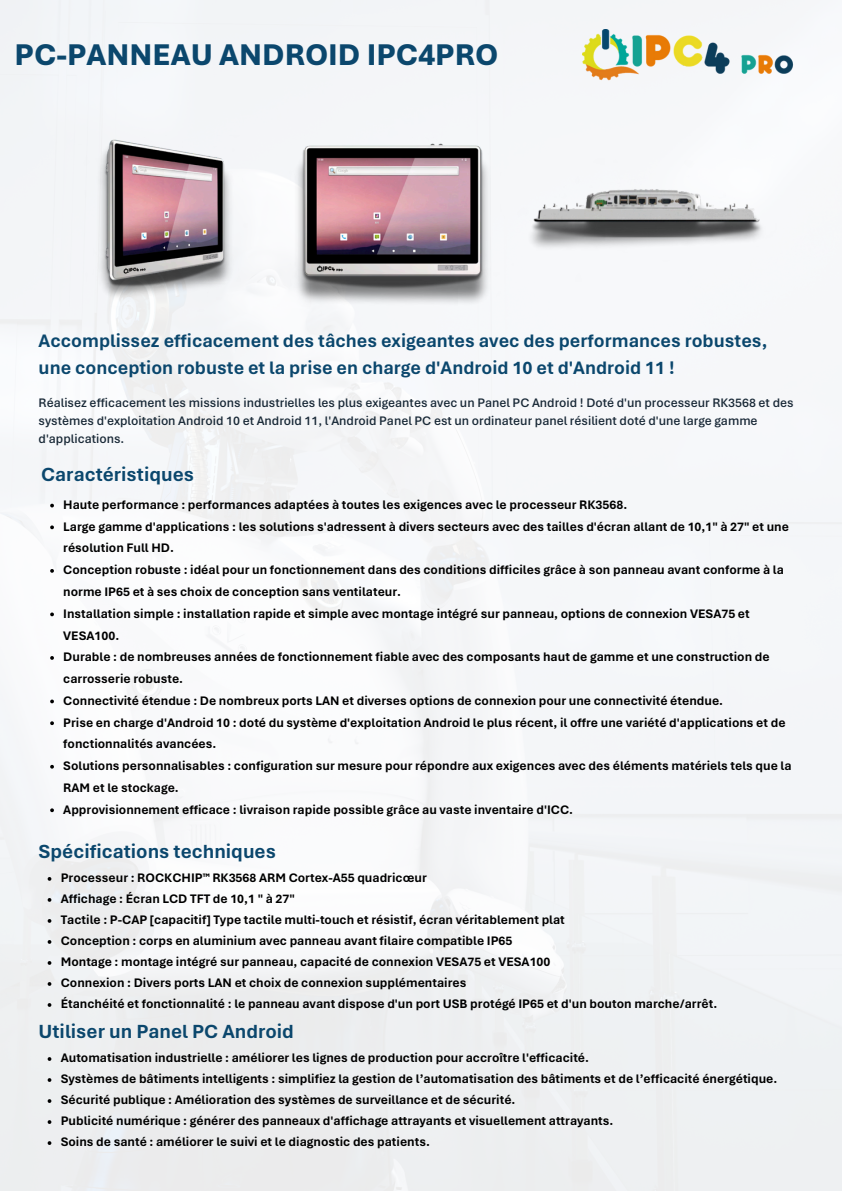
<style>
.page{position:relative;width:842px;height:1191px;background:#fff}
.page>*{position:absolute;margin:0;border:0;box-sizing:border-box;transform-origin:0 0}
.t1{font:800 31.5px "Aptos";color:#0b476d}
.t2{font:700 20px "Aptos";color:#0b476d}
.t3{font:700 19px/26.2px "Aptos";color:#0b476d}
.t4{font:700 13px/21.8px "Aptos";color:#000}
.t5{font:600 13px/18px "Aptos";color:#192937}
</style>
<div class="page">
<img style="left:0;top:0;width:842px;height:1190px">
<img style="left:583px;top:30px;width:220px;height:51px">
<svg style="left:50px;top:503px;width:4px;height:4px"></svg>
<svg style="left:50px;top:525px;width:4px;height:4px"></svg>
<svg style="left:50px;top:569px;width:4px;height:3px"></svg>
<svg style="left:50px;top:612px;width:4px;height:4px"></svg>
<svg style="left:50px;top:656px;width:4px;height:3px"></svg>
<svg style="left:50px;top:699px;width:4px;height:4px"></svg>
<svg style="left:50px;top:721px;width:4px;height:4px"></svg>
<svg style="left:50px;top:764px;width:4px;height:4px"></svg>
<svg style="left:50px;top:808px;width:4px;height:4px"></svg>
<svg style="left:48px;top:876px;width:3px;height:4px"></svg>
<svg style="left:48px;top:897px;width:3px;height:4px"></svg>
<svg style="left:48px;top:918px;width:3px;height:4px"></svg>
<svg style="left:48px;top:939px;width:3px;height:4px"></svg>
<svg style="left:48px;top:960px;width:3px;height:4px"></svg>
<svg style="left:48px;top:981px;width:3px;height:4px"></svg>
<svg style="left:48px;top:1002px;width:3px;height:4px"></svg>
<svg style="left:48px;top:1056px;width:3px;height:4px"></svg>
<svg style="left:48px;top:1077px;width:3px;height:4px"></svg>
<svg style="left:48px;top:1098px;width:3px;height:4px"></svg>
<svg style="left:48px;top:1119px;width:3px;height:4px"></svg>
<svg style="left:48px;top:1140px;width:3px;height:4px"></svg>
<img style="left:17px;top:136px;width:825px;height:192px">
<h1 class="t1" style="left:15px;top:36px;width:485px">PC-PANNEAU ANDROID IPC4PRO</h1>
<p class="t3" style="left:39px;top:328px;width:730px">Accomplissez efficacement des tâches exigeantes avec des performances robustes, une conception robuste et la prise en charge d'Android 10 et d'Android 11 !</p>
<p class="t5" style="left:39px;top:393px;width:756px">Réalisez efficacement les missions industrielles les plus exigeantes avec un Panel PC Android ! Doté d'un processeur RK3568 et des systèmes d'exploitation Android 10 et Android 11, l'Android Panel PC est un ordinateur panel résilient doté d'une large gamme d'applications.</p>
<h2 class="t2" style="left:41px;top:462px;width:154px">Caractéristiques</h2>
<h3 class="t4" style="left:63px;top:493px;width:565px">Haute performance : performances adaptées à toutes les exigences avec le processeur RK3568.</h3>
<h2 class="t4" style="left:63px;top:515px;width:727px">Large gamme d'applications : les solutions s'adressent à divers secteurs avec des tailles d'écran allant de 10,1" à 27" et une résolution Full HD.</h2>
<p class="t4" style="left:63px;top:559px;width:722px">Conception robuste : idéal pour un fonctionnement dans des conditions difficiles grâce à son panneau avant conforme à la norme IP65 et à ses choix de conception sans ventilateur.</p>
<p class="t4" style="left:63px;top:602px;width:688px">Installation simple : installation rapide et simple avec montage intégré sur panneau, options de connexion VESA75 et<br>VESA100.</p>
<p class="t4" style="left:63px;top:646px;width:708px">Durable : de nombreuses années de fonctionnement fiable avec des composants haut de gamme et une construction de carrosserie robuste.</p>
<p class="t4" style="left:63px;top:689px;width:661px">Connectivité étendue : De nombreux ports LAN et diverses options de connexion pour une connectivité étendue.</p>
<p class="t4" style="left:63px;top:711px;width:724px">Prise en charge d'Android 10 : doté du système d'exploitation Android le plus récent, il offre une variété d'applications et de fonctionnalités avancées.</p>
<p class="t4" style="left:63px;top:754px;width:730px">Solutions personnalisables : configuration sur mesure pour répondre aux exigences avec des éléments matériels tels que la<br>RAM et le stockage.</p>
<p class="t4" style="left:63px;top:798px;width:511px">Approvisionnement efficace : livraison rapide possible grâce au vaste inventaire d'ICC.</p>
<p class="t2" style="left:39px;top:838px;width:239px">Spécifications techniques</p>
<p class="t4" style="left:61px;top:867px;width:368px">Processeur : ROCKCHIP™ RK3568 ARM Cortex-A55 quadricœur</p>
<h2 class="t4" style="left:61px;top:888px;width:236px">Affichage : Écran LCD TFT de 10,1 " à 27"</h2>
<p class="t4" style="left:61px;top:909px;width:506px">Tactile : P-CAP [capacitif] Type tactile multi-touch et résistif, écran véritablement plat</p>
<p class="t4" style="left:61px;top:930px;width:453px">Conception : corps en aluminium avec panneau avant filaire compatible IP65</p>
<p class="t4" style="left:61px;top:951px;width:491px">Montage : montage intégré sur panneau, capacité de connexion VESA75 et VESA100</p>
<p class="t4" style="left:61px;top:972px;width:407px">Connexion : Divers ports LAN et choix de connexion supplémentaires</p>
<p class="t4" style="left:61px;top:993px;width:658px">Étanchéité et fonctionnalité : le panneau avant dispose d'un port USB protégé IP65 et d'un bouton marche/arrêt.</p>
<p class="t2" style="left:39px;top:1018px;width:257px">Utiliser un Panel PC Android</p>
<p class="t4" style="left:61px;top:1047px;width:530px">Automatisation industrielle : améliorer les lignes de production pour accroître l'efficacité.</p>
<h2 class="t4" style="left:61px;top:1068px;width:718px">Systèmes de bâtiments intelligents : simplifiez la gestion de l’automatisation des bâtiments et de l’efficacité énergétique.</h2>
<p class="t4" style="left:61px;top:1089px;width:456px">Sécurité publique : Amélioration des systèmes de surveillance et de sécurité.</p>
<p class="t4" style="left:61px;top:1110px;width:554px">Publicité numérique : générer des panneaux d'affichage attrayants et visuellement attrayants.</p>
<p class="t4" style="left:61px;top:1131px;width:371px">Soins de santé : améliorer le suivi et le diagnostic des patients.</p>
</div>
